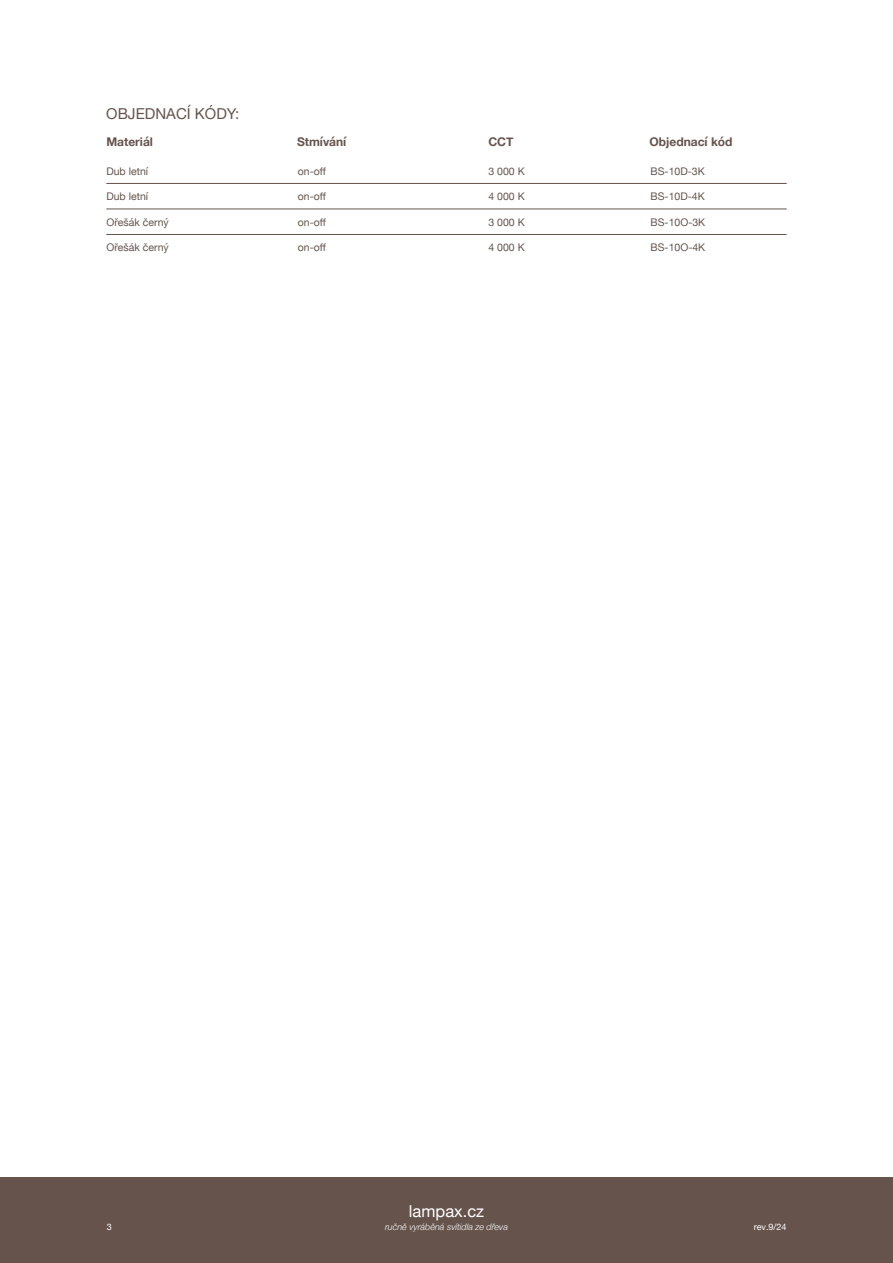
<style>
.page{position:relative;width:893px;height:1263px;background:#fff}
.page>*{position:absolute;margin:0;border:0;box-sizing:border-box;transform-origin:0 0}
.t1{font:16.5px "Helvetica Neue";color:#fff}
.t2{font:15px "Helvetica Neue";color:#65534c}
.t3{font:700 12px "Helvetica Neue";color:#65534c}
.t4{font:10.5px "Helvetica Neue";color:#65534c}
.t5{font:italic 300 9px "Helvetica Neue";color:#fff}
.t6{font:9px "Helvetica Neue";color:#fff}
</style>
<div class="page">
<div style="left:0;top:1178px;width:893px;height:85px;background:#65534c"></div>
<hr style="left:106px;top:209px;width:681px;height:1px;background:#65534c">
<hr style="left:106px;top:183px;width:681px;height:1px;background:#65534c">
<hr style="left:106px;top:234px;width:681px;height:1px;background:#65534c">
<h2 class="t2" style="left:106px;top:103px;width:135px">OBJEDNACÍ KÓDY:</h2>
<p class="t3" style="left:106px;top:132px;width:48px">Materiál</p>
<p class="t4" style="left:106px;top:163px;width:43px">Dub letní</p>
<p class="t4" style="left:106px;top:189px;width:43px">Dub letní</p>
<p class="t4" style="left:106px;top:214px;width:64px">Ořešák černý</p>
<p class="t4" style="left:106px;top:240px;width:64px">Ořešák černý</p>
<p class="t3" style="left:297px;top:132px;width:51px">Stmívání</p>
<p class="t4" style="left:298px;top:164px;width:30px">on-off</p>
<p class="t4" style="left:298px;top:189px;width:30px">on-off</p>
<p class="t4" style="left:298px;top:215px;width:30px">on-off</p>
<p class="t4" style="left:298px;top:240px;width:30px">on-off</p>
<p class="t3" style="left:488px;top:132px;width:27px">CCT</p>
<p class="t4" style="left:488px;top:164px;width:38px">3 000 K</p>
<p class="t4" style="left:488px;top:189px;width:38px">4 000 K</p>
<p class="t4" style="left:488px;top:215px;width:38px">3 000 K</p>
<p class="t4" style="left:488px;top:240px;width:38px">4 000 K</p>
<p class="t3" style="left:649px;top:132px;width:85px">Objednací kód</p>
<p class="t4" style="left:651px;top:164px;width:56px">BS-10D-3K</p>
<p class="t4" style="left:651px;top:189px;width:56px">BS-10D-4K</p>
<p class="t4" style="left:651px;top:215px;width:56px">BS-10O-3K</p>
<p class="t4" style="left:651px;top:240px;width:56px">BS-10O-4K</p>
<h1 class="t1" style="left:409px;top:1199px;width:77px">lampax.cz</h1>
<p class="t6" style="left:107px;top:1220px;width:7px">3</p>
<p class="t5" style="left:385px;top:1219px;width:125px">ručně vyráběná svítidla ze dřeva</p>
<p class="t6" style="left:754px;top:1220px;width:34px">rev.9/24</p>
</div>
